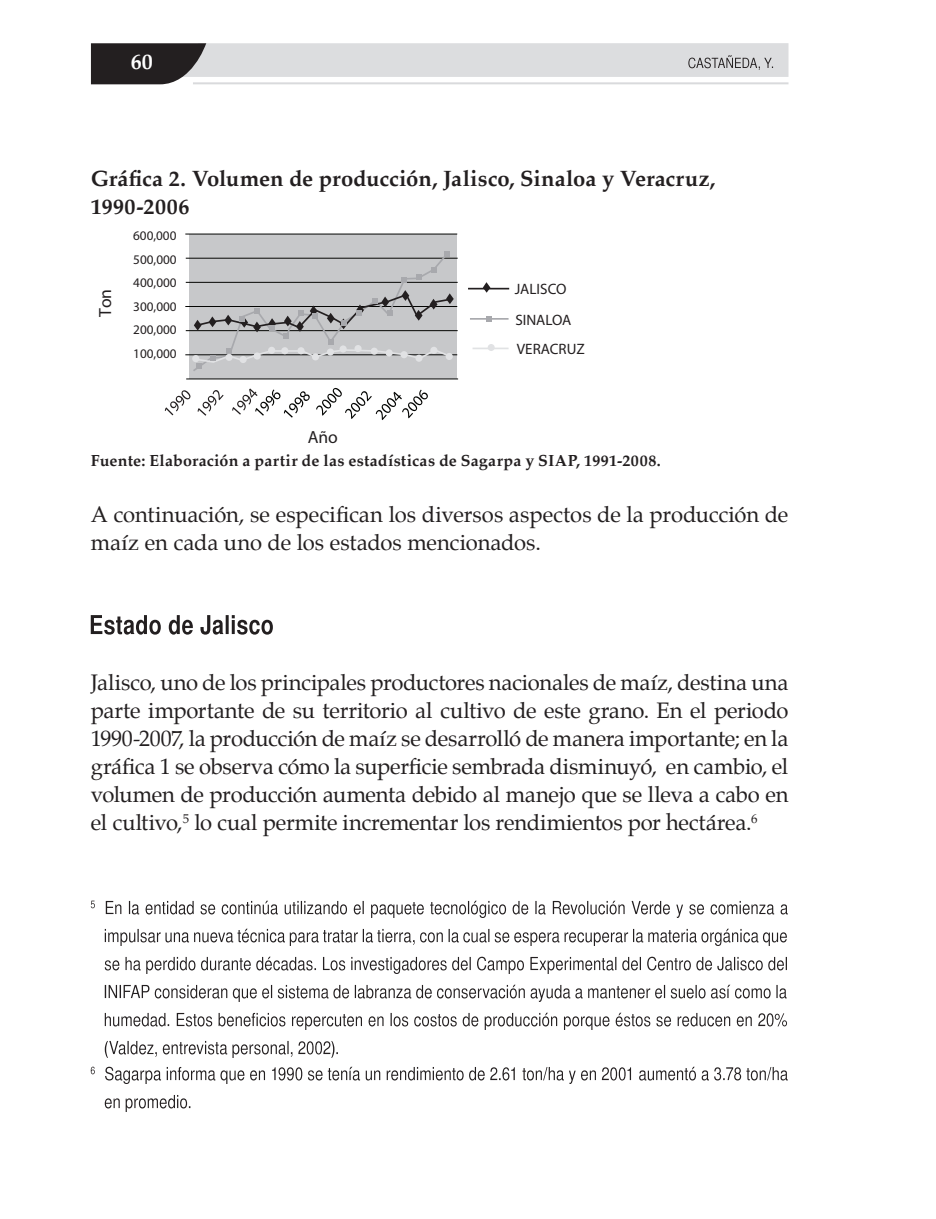
<style>
.page{position:relative;width:936px;height:1219px;background:#fff}
.page>*{position:absolute;margin:0;border:0;box-sizing:border-box;transform-origin:0 0}
.t1{font:22px/28px "Palatino";letter-spacing:-.005em;color:#231f20}
.t2{font:700 22px/28px "Palatino";color:#231f20}
.t3{font:700 22px "Palatino";color:#fff}
.t4{font:17.6px "Myriad Pro";color:#231f20}
.t5{font:700 16px "Palatino";letter-spacing:.015em;color:#231f20}
.t6{font:15px/31.6px "Myriad Pro";color:#231f20}
.t7{font:13.2px/23.6px "Myriad Pro";color:#231f20;text-align:justify}
</style>
<div class="page">
<svg style="left:91px;top:43px;width:697px;height:41px;background:#c3c3c5"></svg>
<svg style="left:91px;top:615px;width:182px;height:20px"></svg>
<svg style="left:91px;top:901px;width:696px;height:17px"></svg>
<svg style="left:105px;top:929px;width:681px;height:17px"></svg>
<svg style="left:105px;top:957px;width:681px;height:17px"></svg>
<svg style="left:105px;top:985px;width:681px;height:17px"></svg>
<svg style="left:105px;top:1013px;width:682px;height:17px"></svg>
<svg style="left:105px;top:1041px;width:233px;height:17px"></svg>
<svg style="left:91px;top:1067px;width:696px;height:17px"></svg>
<svg style="left:105px;top:1095px;width:85px;height:17px"></svg>
<svg style="left:165px;top:390px;width:26px;height:25px"></svg>
<svg style="left:197px;top:390px;width:26px;height:26px"></svg>
<svg style="left:316px;top:387px;width:112px;height:33px"></svg>
<svg style="left:232px;top:388px;width:78px;height:30px"></svg>
<div style="left:190px;top:234px;width:267px;height:144px;background:#c7c8ca"></div>
<hr style="left:185px;top:234px;width:272px;height:1px;background:#040503">
<hr style="left:186px;top:258px;width:271px;height:1px;background:#040503">
<hr style="left:186px;top:282px;width:271px;height:1px;background:#040503">
<hr style="left:185px;top:306px;width:272px;height:1px;background:#040503">
<hr style="left:186px;top:330px;width:271px;height:1px;background:#040503">
<hr style="left:185px;top:354px;width:272px;height:1px;background:#040503">
<hr style="left:186px;top:379px;width:272px;height:1px;background:#040503">
<svg style="left:191px;top:251px;width:262px;height:120px"></svg>
<div style="left:192px;top:355px;width:7px;height:7px;background:#e1e2e4;border-radius:50%"></div>
<div style="left:225px;top:354px;width:8px;height:7px;background:#e1e2e4;border-radius:50%"></div>
<div style="left:239px;top:356px;width:8px;height:7px;background:#e1e2e4;border-radius:50%"></div>
<div style="left:253px;top:352px;width:8px;height:8px;background:#e1e2e4;border-radius:50%"></div>
<div style="left:268px;top:347px;width:7px;height:7px;background:#e1e2e4;border-radius:50%"></div>
<div style="left:281px;top:347px;width:7px;height:7px;background:#e1e2e4;border-radius:50%"></div>
<div style="left:297px;top:347px;width:7px;height:7px;background:#e1e2e4;border-radius:50%"></div>
<div style="left:312px;top:353px;width:7px;height:7px;background:#e1e2e4;border-radius:50%"></div>
<div style="left:327px;top:348px;width:7px;height:8px;background:#e1e2e4;border-radius:50%"></div>
<div style="left:339px;top:345px;width:8px;height:8px;background:#e1e2e4;border-radius:50%"></div>
<div style="left:354px;top:345px;width:7px;height:7px;background:#e1e2e4;border-radius:50%"></div>
<div style="left:370px;top:348px;width:8px;height:7px;background:#e1e2e4;border-radius:50%"></div>
<div style="left:385px;top:349px;width:8px;height:7px;background:#e1e2e4;border-radius:50%"></div>
<div style="left:400px;top:351px;width:7px;height:7px;background:#e1e2e4;border-radius:50%"></div>
<div style="left:415px;top:355px;width:7px;height:7px;background:#e1e2e4;border-radius:50%"></div>
<div style="left:430px;top:347px;width:7px;height:7px;background:#e1e2e4;border-radius:50%"></div>
<div style="left:445px;top:353px;width:8px;height:7px;background:#e1e2e4;border-radius:50%"></div>
<hr style="left:468px;top:288px;width:41px;height:1px;background:#231f20">
<svg style="left:483px;top:282px;width:7px;height:11px"></svg>
<hr style="left:472px;top:348px;width:36px;height:1px;background:#e1e2e4">
<div style="left:487px;top:344px;width:7px;height:7px;background:#e1e2e4;border-radius:50%"></div>
<hr style="left:470px;top:318px;width:38px;height:2px;background:#a8a9ad">
<svg style="left:486px;top:316px;width:5px;height:6px"></svg>
<p class="t3" style="left:131px;top:43px;width:23px">60</p>
<p class="t2" style="left:91px;top:164px;width:626px">Gráfica 2. Volumen de producción, Jalisco, Sinaloa y Veracruz,<br>1990-2006</p>
<p class="t4" style="left:94px;top:317px;width:30px;rotate:-90deg">Ton</p>
<p class="t7" style="left:133px;top:224px;width:45px">600,000<br>500,000<br>400,000<br>300,000<br>200,000<br>100,000</p>
<p class="t4" style="left:308px;top:427px;width:32px">Año</p>
<p class="t6" style="left:514px;top:273px;width:58px">JALISCO<br>SINALOA</p>
<p class="t6" style="left:517px;top:333px;width:69px">VERACRUZ</p>
<p class="t5" style="left:91px;top:447px;width:571px">Fuente: Elaboración a partir de las estadísticas de Sagarpa y SIAP, 1991-2008.</p>
<p class="t1" style="left:91px;top:500px;width:699px">A continuación, se especifican los diversos aspectos de la producción de maíz en cada uno de los estados mencionados.</p>
<p class="t1" style="left:91px;top:668px;width:699px;text-align:justify">Jalisco, uno de los principales productores nacionales de maíz, destina una parte importante de su territorio al cultivo de este grano. En el periodo 1990-2007, la producción de maíz se desarrolló de manera importante; en la gráfica 1 se observa cómo la superficie sembrada disminuyó, en cambio, el volumen de producción aumenta debido al manejo que se lleva a cabo en el cultivo, lo cual permite incrementar los rendimientos por hectárea.</p>
</div>
